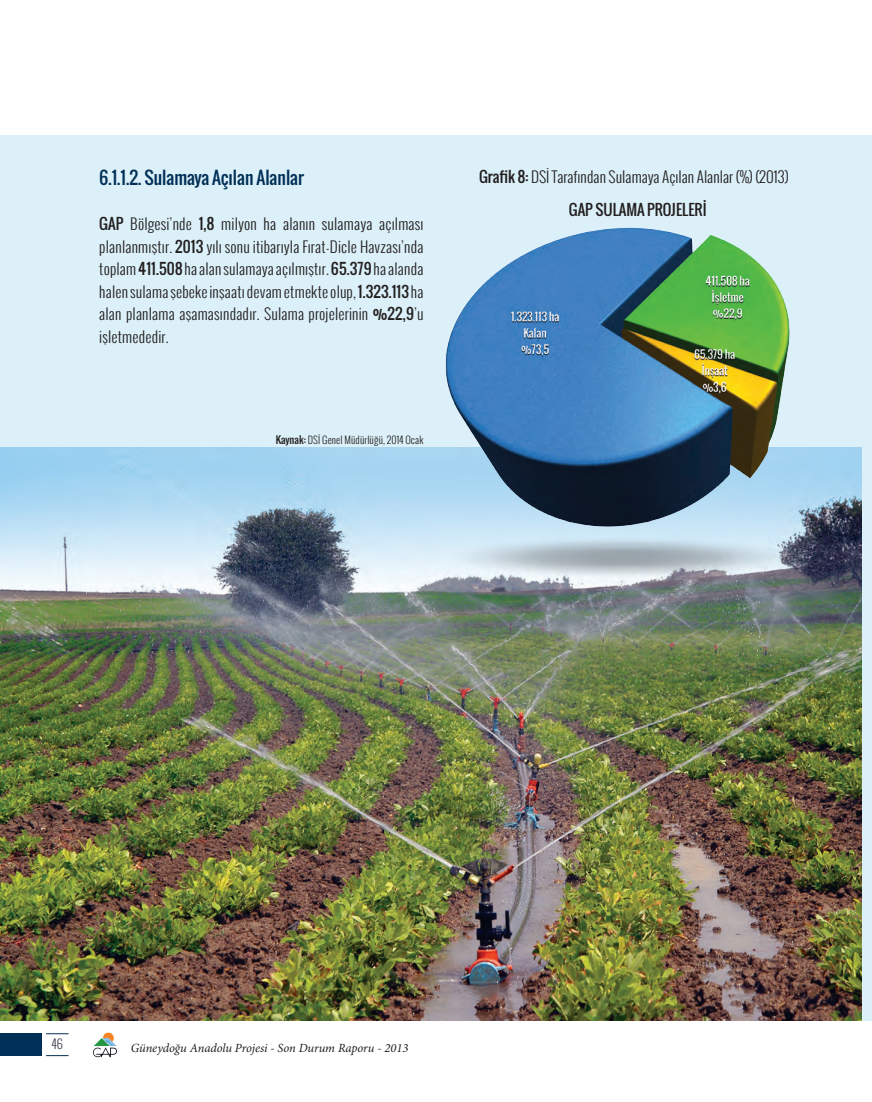
<style>
.page{position:relative;width:872px;height:1102px;background:#fff}
.page>*{position:absolute;margin:0;border:0;box-sizing:border-box;transform-origin:0 0}
.t1{font:17.5px "Oswald";color:#002f57}
.t2{font:300 15px/22.5px "Oswald";letter-spacing:.01em;color:#231f20;text-align:justify}
.t3{font:15px "Oswald";color:#231f20}
.t4{font:italic 12.5px "Minion Pro";letter-spacing:-.005em;color:#231f20}
.t5{font:300 12.5px "Oswald";color:#404350}
.t6{font:300 10px "Oswald";letter-spacing:.01em;color:#231f20}
.s1{font-weight:400}
</style>
<div class="page">
<div style="left:0;top:135px;width:872px;height:885px;background:#dbf0f8"></div>
<div style="left:0;top:1033px;width:42px;height:23px;background:#002f57"></div>
<svg style="left:93px;top:1033px;width:24px;height:24px"></svg>
<svg style="left:46px;top:1033px;width:23px;height:1px"></svg>
<svg style="left:46px;top:1055px;width:23px;height:1px"></svg>
<img style="left:0;top:447px;width:861px;height:573px">
<img style="left:414px;top:528px;width:407px;height:66px">
<img style="left:443px;top:227px;width:349px;height:303px">
<p class="t1" style="left:99px;top:165px;width:206px">6.1.1.2. Sulamaya Açılan Alanlar</p>
<p class="t2" style="left:99px;top:213px;width:326px"><span class="s1">GAP</span> Bölgesi’nde <span class="s1">1,8</span> milyon ha alanın sulamaya açılması planlanmıştır. <span class="s1">2013</span> yılı sonu itibarıyla Fırat-Dicle Havzası’nda toplam <span class="s1">411.508</span> ha alan sulamaya açılmıştır. <span class="s1">65.379</span> ha alanda halen sulama şebeke inşaatı devam etmekte olup, <span class="s1">1.323.113</span> ha alan planlama aşamasındadır. Sulama projelerinin <span class="s1">%22,9</span>’u işletmededir.</p>
<p class="t6" style="left:276px;top:433px;width:149px"><span class="s1">Kaynak:</span> DSİ Genel Müdürlüğü, 2014 Ocak</p>
<p class="t2" style="left:479px;top:166px;width:311px"><span class="s1">Grafik 8:</span> DSİ Tarafından Sulamaya Açılan Alanlar (%) (2013)</p>
<p class="t3" style="left:569px;top:198px;width:139px">GAP SULAMA PROJELERİ</p>
<p class="t5" style="left:52px;top:1035px;width:13px">46</p>
<p class="t4" style="left:131px;top:1041px;width:279px">Güneydoğu Anadolu Projesi - Son Durum Raporu - 2013</p>
</div>
